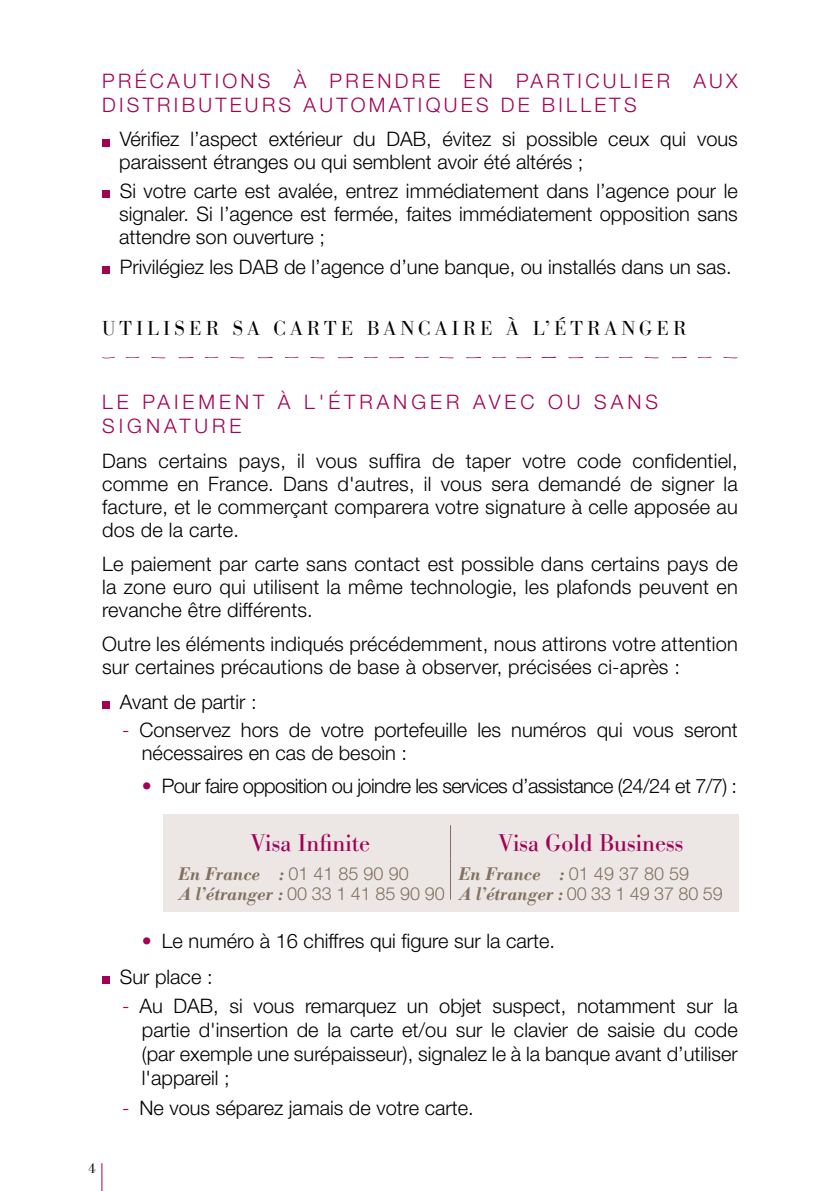
<style>
.page{position:relative;width:840px;height:1191px;background:#fff}
.page>*{position:absolute;margin:0;border:0;box-sizing:border-box;transform-origin:0 0}
.t1{font:24px "Berth Bodoni Pro";color:#a30156}
.t2{font:300 20px/23px "Helvetica Neue LT Pro";color:#000}
.t3{font:300 20px/24px "Helvetica Neue LT Pro";letter-spacing:.165em;color:#a30156}
.t4{font:300 20px "Helvetica Neue LT Pro";letter-spacing:-.03em;color:#000}
.t5{font:300 20px/24px "Helvetica Neue LT Pro";letter-spacing:.2em;color:#a30156}
.t6{font:300 20px "Berth Bodoni Pro";letter-spacing:.2em;color:#000}
.t7{font:300 18px/20px "Helvetica Neue LT Pro";color:#827060}
.t8{font:300 14px "Berth Bodoni Pro";color:#000}
.s1{color:#a30156}
.s2{font-family:"Berth Bodoni Pro";font-weight:500;font-style:italic}
</style>
<div class="page">
<svg style="left:101px;top:1163px;width:1px;height:28px"></svg>
<div style="left:102px;top:139px;width:8px;height:7px;background:#a30156"></div>
<div style="left:102px;top:190px;width:8px;height:8px;background:#a30156"></div>
<div style="left:102px;top:266px;width:8px;height:8px;background:#a30156"></div>
<svg style="left:102px;top:357px;width:13px;height:1px"></svg>
<svg style="left:126px;top:357px;width:13px;height:1px"></svg>
<svg style="left:151px;top:357px;width:14px;height:1px"></svg>
<svg style="left:178px;top:357px;width:15px;height:1px"></svg>
<svg style="left:204px;top:357px;width:14px;height:1px"></svg>
<svg style="left:230px;top:357px;width:14px;height:1px"></svg>
<svg style="left:257px;top:357px;width:15px;height:1px"></svg>
<svg style="left:284px;top:357px;width:14px;height:1px"></svg>
<svg style="left:310px;top:357px;width:14px;height:1px"></svg>
<svg style="left:338px;top:357px;width:15px;height:1px"></svg>
<svg style="left:364px;top:357px;width:13px;height:1px"></svg>
<svg style="left:389px;top:357px;width:14px;height:1px"></svg>
<svg style="left:415px;top:357px;width:13px;height:1px"></svg>
<svg style="left:439px;top:357px;width:14px;height:1px"></svg>
<svg style="left:466px;top:357px;width:15px;height:1px"></svg>
<svg style="left:492px;top:357px;width:13px;height:1px"></svg>
<svg style="left:516px;top:357px;width:15px;height:1px"></svg>
<svg style="left:541px;top:357px;width:15px;height:1px"></svg>
<svg style="left:568px;top:357px;width:15px;height:1px"></svg>
<svg style="left:595px;top:357px;width:13px;height:1px"></svg>
<svg style="left:619px;top:357px;width:13px;height:1px"></svg>
<svg style="left:644px;top:357px;width:14px;height:1px"></svg>
<svg style="left:671px;top:357px;width:15px;height:1px"></svg>
<svg style="left:698px;top:357px;width:13px;height:1px"></svg>
<svg style="left:723px;top:357px;width:14px;height:1px"></svg>
<div style="left:102px;top:701px;width:8px;height:7px;background:#a30156"></div>
<div style="left:102px;top:976px;width:8px;height:7px;background:#a30156"></div>
<div style="left:163px;top:814px;width:574px;height:97px;background:#ece7e4"></div>
<hr style="left:450px;top:825px;width:1px;height:33px;background:#827060">
<hr style="left:450px;top:858px;width:1px;height:41px;background:#827060">
<p class="t3" style="left:102px;top:68px;width:636px">PRÉCAUTIONS À PRENDRE EN PARTICULIER AUX<br>DISTRIBUTEURS AUTOMATIQUES DE BILLETS</p>
<p class="t2" style="left:119px;top:127px;width:619px">Vérifiez l’aspect extérieur du DAB, évitez si possible ceux qui vous paraissent étranges ou qui semblent avoir été altérés ;</p>
<p class="t2" style="left:119px;top:179px;width:620px;text-align:justify">Si votre carte est avalée, entrez immédiatement dans l’agence pour le signaler. Si l’agence est fermée, faites immédiatement opposition sans attendre son ouverture ;</p>
<p class="t2" style="left:120px;top:255px;width:613px">Privilégiez les DAB de l’agence d’une banque, ou installés dans un sas.</p>
<p class="t6" style="left:102px;top:315px;width:585px">UTILISER SA CARTE BANCAIRE À L’ÉTRANGER</p>
<p class="t5" style="left:102px;top:389px;width:557px">LE PAIEMENT À L'ÉTRANGER AVEC OU SANS<br>SIGNATURE</p>
<p class="t2" style="left:102px;top:448px;width:636px;text-align:justify">Dans certains pays, il vous suffira de taper votre code confidentiel, comme en France. Dans d'autres, il vous sera demandé de signer la facture, et le commerçant comparera votre signature à celle apposée au dos de la carte.</p>
<p class="t2" style="left:102px;top:552px;width:636px;text-align:justify">Le paiement par carte sans contact est possible dans certains pays de la zone euro qui utilisent la même technologie, les plafonds peuvent en revanche être différents.</p>
<p class="t2" style="left:102px;top:632px;width:636px">Outre les éléments indiqués précédemment, nous attirons votre attention sur certaines précautions de base à observer, précisées ci-après :</p>
<p class="t2" style="left:120px;top:689px;width:138px">Avant de partir :</p>
<p class="t2" style="left:142px;top:718px;width:597px;text-indent:-20px"><span class="s1">-</span> Conservez hors de votre portefeuille les numéros qui vous seront nécessaires en cas de besoin :</p>
<p class="t4" style="left:142px;top:773px;width:596px"><span class="s1">•</span> Pour faire opposition ou joindre les services d’assistance (24/24 et 7/7) :</p>
<p class="t1" style="left:250px;top:826px;width:121px">Visa Infinite</p>
<p class="t1" style="left:498px;top:826px;width:186px">Visa Gold Business</p>
<p class="t7" style="left:178px;top:863px;width:268px"><span class="s2">En France :</span> 01 41 85 90 90<br><span class="s2">A l’étranger :</span> 00 33 1 41 85 90 90</p>
<p class="t7" style="left:458px;top:863px;width:266px"><span class="s2">En France :</span> 01 49 37 80 59<br><span class="s2">A l’étranger :</span> 00 33 1 49 37 80 59</p>
<p class="t8" style="left:89px;top:1159px;width:9px">4</p>
<p class="t2" style="left:120px;top:923px;width:436px;line-height:35.4px;text-indent:22px"><span class="s1">•</span> Le numéro à 16 chiffres qui figure sur la carte.<br>Sur place :</p>
<p class="t2" style="left:142px;top:994px;width:597px;line-height:24px;text-align:justify;text-indent:-20px"><span class="s1">-</span> Au DAB, si vous remarquez un objet suspect, notamment sur la partie d'insertion de la carte et/ou sur le clavier de saisie du code (par exemple une surépaisseur), signalez le à la banque avant d’utiliser l'appareil ;</p>
<p class="t2" style="left:122px;top:1096px;width:353px"><span class="s1">-</span> Ne vous séparez jamais de votre carte.</p>
</div>
